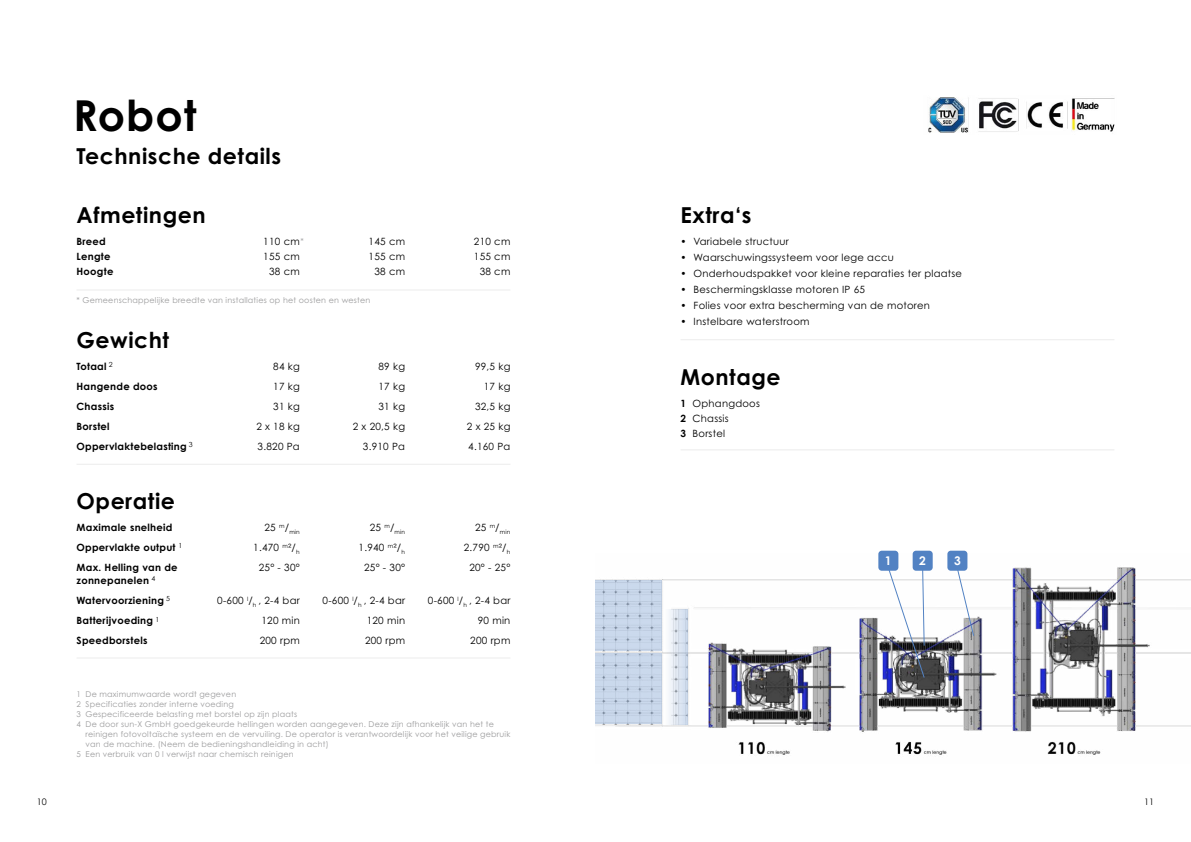
<style>
.page{position:relative;width:1191px;height:842px;background:#fff}
.page>*{position:absolute;margin:0;border:0;box-sizing:border-box;transform-origin:0 0}
.t1{font:700 42.7px "Century Gothic Pro";letter-spacing:.025em;color:#000}
.t2{font:700 22px "Century Gothic Pro";letter-spacing:.025em;color:#000}
.t3{font:700 12px "Century Gothic Pro";color:#fff}
.t4{font:10px/20px "Century Gothic Pro";letter-spacing:.025em;color:#000;text-align:center}
.t5{font:700 10px/20px "Century Gothic Pro";letter-spacing:.025em;color:#000}
.t6{font:700 10px/20px "Century Gothic";letter-spacing:.025em;color:#000}
.t7{font:9px "Century Gothic";color:#000}
.t8{font:8px "Century Gothic Pro";letter-spacing:.025em;color:#9c9c9d}
.t9{font:7px "Century Gothic";color:#000}
.t10{font:5.8px "Century Gothic Pro";letter-spacing:.025em;color:#000}
.s1{font-weight:700}
</style>
<div class="page">
<hr style="left:77px;top:464px;width:433px;height:1px;background:#ececec">
<hr style="left:77px;top:289px;width:433px;height:1px;background:#ececec">
<hr style="left:77px;top:657px;width:433px;height:1px;background:#ececec">
<img style="left:595px;top:553px;width:596px;height:202px">
<img style="left:928px;top:97px;width:187px;height:36px">
<hr style="left:680px;top:339px;width:434px;height:1px;background:#ececec">
<hr style="left:680px;top:449px;width:434px;height:1px;background:#ececec">
<div style="left:947px;top:551px;width:20px;height:20px;background:#5282c3;border-radius:3px"></div>
<div style="left:912px;top:551px;width:20px;height:20px;background:#5282c3;border-radius:3px"></div>
<div style="left:878px;top:551px;width:20px;height:20px;background:#5282c3;border-radius:3px"></div>
<svg style="left:956px;top:567px;width:18px;height:70px"></svg>
<svg style="left:887px;top:566px;width:38px;height:113px"></svg>
<svg style="left:595px;top:580px;width:67px;height:71px;background:#c4d2e6"></svg>
<svg style="left:595px;top:653px;width:67px;height:71px;background:#c4d2e6"></svg>
<svg style="left:664px;top:609px;width:23px;height:115px"></svg>
<h1 class="t1" style="left:73px;top:89px;width:125px">Robot</h1>
<h2 class="t2" style="left:77px;top:143px;width:206px">Technische details</h2>
<h2 class="t2" style="left:77px;top:201px;width:131px">Afmetingen</h2>
<p class="t5" style="left:77px;top:234px;width:38px;line-height:15px">Breed<br>Lengte<br>Hoogte</p>
<p class="t4" style="left:263px;top:234px;width:38px;line-height:15px">110 cm<br>155 cm<br>38 cm</p>
<p class="t4" style="left:368px;top:234px;width:38px;line-height:15px">145 cm<br>155 cm<br>38 cm</p>
<p class="t4" style="left:474px;top:234px;width:38px;line-height:15px">210 cm<br>155 cm<br>38 cm</p>
<p class="t8" style="left:300px;top:236px;width:5px">*</p>
<p class="t8" style="left:77px;top:296px;width:295px">* Gemeenschappelijke breedte van installaties op het oosten en westen</p>
<h2 class="t2" style="left:77px;top:326px;width:94px">Gewicht</h2>
<p class="t9" style="left:109px;top:359px;width:5px">2</p>
<p class="t5" style="left:77px;top:356px;width:31px">Totaal</p>
<p class="t6" style="left:77px;top:375px;width:112px">Hangende doos<br>Chassis<br>Borstel<br>Oppervlaktebelasting</p>
<p class="t9" style="left:189px;top:439px;width:5px">3</p>
<h2 class="t2" style="left:77px;top:488px;width:100px">Operatie</h2>
<p class="t5" style="left:77px;top:517px;width:103px">Maximale snelheid<br>Oppervlakte output<br>Max. Helling van de</p>
<p class="t5" style="left:77px;top:570px;width:89px">zonnepanelen<br>Watervoorziening<br>Batterijvoeding<br>Speedborstels</p>
<p class="t9" style="left:178px;top:541px;width:5px">1</p>
<p class="t9" style="left:151px;top:574px;width:5px">4</p>
<p class="t9" style="left:166px;top:594px;width:5px">5</p>
<p class="t9" style="left:155px;top:614px;width:5px">1</p>
<p class="t4" style="left:256px;top:356px;width:45px;text-align:right">84 kg<br>17 kg<br>31 kg<br>2 x 18 kg<br>3.820 Pa</p>
<p class="t4" style="left:353px;top:356px;width:54px;text-align:right">89 kg<br>17 kg<br>31 kg<br>2 x 20,5 kg<br>3.910 Pa</p>
<p class="t4" style="left:467px;top:356px;width:45px;text-align:right">99,5 kg<br>17 kg<br>32,5 kg<br>2 x 25 kg<br>4.160 Pa</p>
<p class="t10" style="left:264px;top:528px;width:37px"><sup>25</sup> m<sup>/</sup>min</p>
<p class="t4" style="left:253px;top:537px;width:48px">1.470 <sup>m</sup>²/<sub>h<br></sub>25° - 30°</p>
<p class="t4" style="left:260px;top:590px;width:42px;text-align:justify;text-indent:-42px">0-600 <sup>l</sup>/<sub>h</sub> , 2-4 bar 120 min 200 rpm</p>
<p class="t10" style="left:370px;top:528px;width:37px"><sup>25</sup> m<sup>/</sup>min</p>
<p class="t4" style="left:358px;top:537px;width:48px">1.940 <sup>m</sup>²/<sub>h<br></sub>25° - 30°</p>
<p class="t4" style="left:365px;top:590px;width:42px;text-align:justify;text-indent:-42px">0-600 <sup>l</sup>/<sub>h</sub> , 2-4 bar 120 min 200 rpm</p>
<p class="t10" style="left:475px;top:528px;width:37px"><sup>25</sup> m<sup>/</sup>min</p>
<p class="t4" style="left:464px;top:537px;width:48px">2.790 <sup>m</sup>²/<sub>h<br></sub>20° - 25°</p>
<p class="t4" style="left:428px;top:590px;width:84px;text-align:right">0-600 <sup>l</sup>/<sub>h</sub> , 2-4 bar<br>90 min<br>200 rpm</p>
<p class="t8" style="left:77px;top:689px;width:161px">1 De maximumwaarde wordt gegeven</p>
<p class="t8" style="left:77px;top:699px;width:159px">2 Specificaties zonder interne voeding</p>
<p class="t8" style="left:77px;top:709px;width:222px">3 Gespecificeerde belasting met borstel op zijn plaats</p>
<p class="t8" style="left:77px;top:719px;width:419px">4 De door sun-X GmbH goedgekeurde hellingen worden aangegeven. Deze zijn afhankelijk van het te</p>
<p class="t8" style="left:86px;top:729px;width:426px">reinigen fotovoltaïsche systeem en de vervuiling. De operator is verantwoordelijk voor het veilige gebruik</p>
<p class="t8" style="left:86px;top:739px;width:245px">van de machine. (Neem de bedieningshandleiding in acht)</p>
<p class="t8" style="left:77px;top:749px;width:219px">5 Een verbruik van 0 l verwijst naar chemisch reinigen</p>
<h2 class="t2" style="left:680px;top:201px;width:73px">Extra‘s</h2>
<p class="t4" style="left:680px;top:231px;width:110px">• Variabele structuur</p>
<p class="t4" style="left:680px;top:247px;width:215px">• Waarschuwingssysteem voor lege accu</p>
<p class="t4" style="left:680px;top:263px;width:283px">• Onderhoudspakket voor kleine reparaties ter plaatse</p>
<p class="t4" style="left:680px;top:279px;width:186px">• Beschermingsklasse motoren IP 65</p>
<p class="t4" style="left:680px;top:295px;width:251px">• Folies voor extra bescherming van de motoren</p>
<p class="t4" style="left:680px;top:311px;width:131px">• Instelbare waterstroom</p>
<h2 class="t2" style="left:680px;top:363px;width:102px">Montage</h2>
<p class="t4" style="left:680px;top:395px;width:81px;line-height:15px;text-align:left"><span class="s1">1</span> Ophangdoos<br><span class="s1">2</span> Chassis<br><span class="s1">3</span> Borstel</p>
<p class="t3" style="left:885px;top:553px;width:8px">1</p>
<p class="t3" style="left:919px;top:553px;width:8px">2</p>
<p class="t3" style="left:954px;top:553px;width:8px">3</p>
<p class="t7" style="left:37px;top:795px;width:11px">10</p>
<p class="t7" style="left:1144px;top:795px;width:11px">11</p>
</div>
